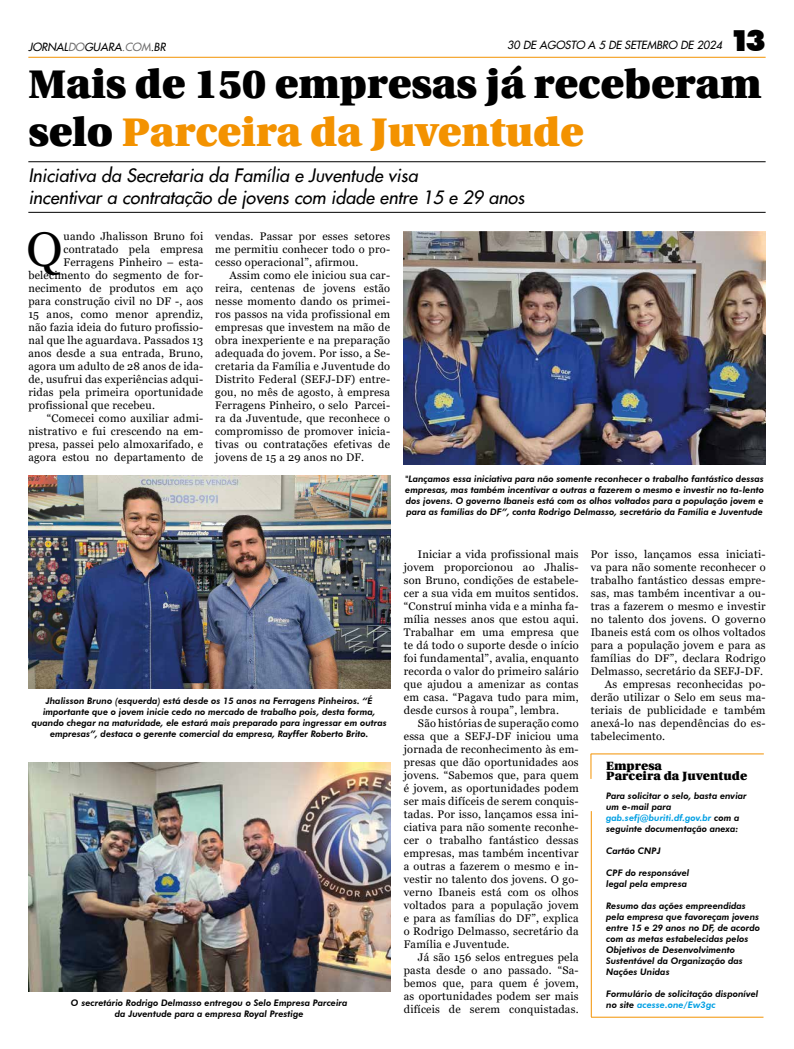
<style>
.page{position:relative;width:794px;height:1049px;background:#fff}
.page>*{position:absolute;margin:0;border:0;box-sizing:border-box;transform-origin:0 0}
.t1{font:48.5px "Georgia";color:#000}
.t2{font:900 40px/48px "Utopia";color:#000}
.t3{font:900 29.6px "Futura BT";color:#000}
.t4{font:italic 18px/22px "Futura 2";color:#000}
.t5{font:900 12px/10px "Utopia";letter-spacing:.01em;color:#000}
.t6{font:11px/13px "Georgia";letter-spacing:.02em;color:#000;text-align:justify}
.t7{font:italic 11px "Futura 2";color:#000}
.t8{font:italic 800 9px/11px "Futura BT";color:#000}
.s1{color:#706f6f}
.s2{color:#f39200}
.s3{color:#009fe3}
</style>
<div class="page">
<hr style="left:28px;top:57px;width:737px;height:1px;background:#f39200">
<img style="left:404px;top:231px;width:361px;height:234px">
<hr style="left:28px;top:162px;width:737px;height:1px;background:#000">
<hr style="left:28px;top:212px;width:737px;height:1px;background:#000">
<img style="left:28px;top:476px;width:362px;height:213px">
<img style="left:28px;top:763px;width:362px;height:228px">
<hr style="left:591px;top:1017px;width:172px;height:1px;background:#f39200">
<svg style="left:591px;top:755px;width:1px;height:24px"></svg>
<hr style="left:591px;top:754px;width:173px;height:1px;background:#f39200">
<hr style="left:591px;top:811px;width:1px;height:206px;background:#f39200">
<p class="t7" style="left:28px;top:39px;width:139px">JORNAL<span class="s1">DO</span>GUARA<span class="s1">.COM</span>.BR</p>
<p class="t7" style="left:507px;top:37px;width:216px">30 DE AGOSTO A 5 DE SETEMBRO DE 2024</p>
<h3 class="t3" style="left:730px;top:22px;width:37px">13</h3>
<h2 class="t2" style="left:28px;top:61px;width:735px">Mais de 150 empresas já receberam selo <span class="s2">Parceira da Juventude</span></h2>
<h3 class="t4" style="left:28px;top:164px;width:497px">Iniciativa da Secretaria da Família e Juventude visa<br>incentivar a contratação de jovens com idade entre 15 e 29 anos</h3>
<h1 class="t1" style="left:26px;top:220px;width:38px">Q</h1>
<p class="t6" style="left:64px;top:230px;width:141px">uando Jhalisson Bruno foi</p>
<p class="t6" style="left:64px;top:243px;width:141px">contratado pela empresa</p>
<p class="t6" style="left:64px;top:256px;width:141px">Ferragens Pinheiro – esta-</p>
<p class="t6" style="left:28px;top:269px;width:176px">belecimento do segmento de for-</p>
<p class="t6" style="left:28px;top:282px;width:176px">necimento de produtos em aço</p>
<p class="t6" style="left:28px;top:295px;width:176px">para construção civil no DF -, aos</p>
<p class="t6" style="left:28px;top:308px;width:176px">15 anos, como menor aprendiz,</p>
<p class="t6" style="left:28px;top:321px;width:176px">não fazia ideia do futuro profissio-</p>
<p class="t6" style="left:28px;top:334px;width:176px">nal que lhe aguardava. Passados 13</p>
<p class="t6" style="left:28px;top:347px;width:176px">anos desde a sua entrada, Bruno,</p>
<p class="t6" style="left:28px;top:360px;width:176px">agora um adulto de 28 anos de ida-</p>
<p class="t6" style="left:28px;top:373px;width:176px">de, usufrui das experiências adqui-</p>
<p class="t6" style="left:28px;top:386px;width:176px">ridas pela primeira oportunidade</p>
<p class="t6" style="left:28px;top:399px;width:128px">profissional que recebeu.</p>
<p class="t6" style="left:47px;top:412px;width:158px">“Comecei como auxiliar admi-</p>
<p class="t6" style="left:28px;top:425px;width:176px">nistrativo e fui crescendo na em-</p>
<p class="t6" style="left:28px;top:438px;width:176px">presa, passei pelo almoxarifado, e</p>
<p class="t6" style="left:28px;top:451px;width:176px">agora estou no departamento de</p>
<p class="t6" style="left:215px;top:230px;width:176px">vendas. Passar por esses setores me permitiu conhecer todo o pro&shy;cesso operacional”, afirmou.</p>
<p class="t6" style="left:215px;top:269px;width:176px;text-indent:14px">Assim como ele iniciou sua car&shy;reira, centenas de jovens estão nesse momento dando os primei&shy;ros passos na vida profissional em empresas que investem na mão de obra inexperiente e na preparação adequada do jovem. Por isso, a Se&shy;cretaria da Família e Juventude do Distrito Federal (SEFJ-DF) entre&shy;gou, no mês de agosto, à empresa Ferragens Pinheiro, o selo Parcei&shy;ra da Juventude, que reconhece o compromisso de promover inicia&shy;tivas ou contratações efetivas de jovens de 15 a 29 anos no DF.</p>
<p class="t8" style="left:405px;top:473px;width:360px;text-align:justify">"Lançamos essa iniciativa para não somente reconhecer o trabalho fantástico dessas empresas, mas também incentivar a outras a fazerem o mesmo e investir no ta-lento dos jovens. O governo Ibaneis está com os olhos voltados para a população jovem e para as famílias do DF”, conta Rodrigo Delmasso, secretário da Família e Juventude</p>
<p class="t8" style="left:32px;top:695px;width:357px;text-align:center">Jhalisson Bruno (esquerda) está desde os 15 anos na Ferragens Pinheiros. “É importante que o jovem inicie cedo no mercado de trabalho pois, desta forma, quando chegar na maturidade, ele estará mais preparado para ingressar em outras empresas”, destaca o gerente comercial da empresa, Rayffer Roberto Brito.</p>
<p class="t8" style="left:71px;top:998px;width:278px;text-align:center">O secretário Rodrigo Delmasso entregou o Selo Empresa Parceira da Juventude para a empresa Royal Prestige</p>
<p class="t6" style="left:404px;top:548px;width:176px;text-indent:14px">Iniciar a vida profissional mais jovem proporcionou ao Jhalis&shy;son Bruno, condições de estabele&shy;cer a sua vida em muitos sentidos. “Construí minha vida e a minha fa&shy;mília nesses anos que estou aqui.<br>Trabalhar em uma empresa que te dá todo o suporte desde o início foi fundamental”, avalia, enquanto recorda o valor do primeiro salário que ajudou a amenizar as contas em casa. “Pagava tudo para mim, desde cursos à roupa”, lembra.</p>
<p class="t6" style="left:404px;top:717px;width:176px;text-indent:14px">São histórias de superação como essa que a SEFJ-DF iniciou uma jornada de reconhecimento às em&shy;presas que dão oportunidades aos jovens. “Sabemos que, para quem é jovem, as oportunidades podem ser mais difíceis de serem conquis&shy;tadas. Por isso, lançamos essa ini&shy;ciativa para não somente reconhe&shy;cer o trabalho fantástico dessas empresas, mas também incentivar a outras a fazerem o mesmo e in&shy;vestir no talento dos jovens. O go&shy;verno Ibaneis está com os olhos voltados para a população jovem e para as famílias do DF”, explica o Rodrigo Delmasso, secretário da Família e Juventude.</p>
<p class="t6" style="left:404px;top:951px;width:176px;text-indent:14px">Já são 156 selos entregues pela pasta desde o ano passado. “Sa&shy;bemos que, para quem é jovem, as oportunidades podem ser mais difíceis de serem conquistadas.</p>
<p class="t6" style="left:591px;top:548px;width:176px">Por isso, lançamos essa iniciati-</p>
<p class="t6" style="left:591px;top:561px;width:176px">va para não somente reconhecer o</p>
<p class="t6" style="left:591px;top:574px;width:176px">trabalho fantástico dessas empre-</p>
<p class="t6" style="left:591px;top:587px;width:176px">sas, mas também incentivar a ou-</p>
<p class="t6" style="left:591px;top:600px;width:176px">tras a fazerem o mesmo e investir</p>
<p class="t6" style="left:591px;top:613px;width:176px">no talento dos jovens. O governo</p>
<p class="t6" style="left:591px;top:626px;width:176px">Ibaneis está com os olhos voltados</p>
<p class="t6" style="left:591px;top:639px;width:176px">para a população jovem e para as</p>
<p class="t6" style="left:591px;top:652px;width:176px">famílias do DF”, declara Rodrigo</p>
<p class="t6" style="left:591px;top:665px;width:174px">Delmasso, secretário da SEFJ-DF.</p>
<p class="t6" style="left:605px;top:678px;width:162px">As empresas reconhecidas po-</p>
<p class="t6" style="left:591px;top:691px;width:176px">derão utilizar o Selo em seus ma-</p>
<p class="t6" style="left:591px;top:704px;width:176px">teriais de publicidade e também</p>
<p class="t6" style="left:591px;top:717px;width:176px">anexá-lo nas dependências do es-</p>
<p class="t6" style="left:591px;top:730px;width:76px">tabelecimento.</p>
<p class="t5" style="left:606px;top:761px;width:142px">Empresa<br>Parceira da Juventude</p>
<p class="t8" style="left:606px;top:790px;width:142px">Para solicitar o selo, basta enviar um e-mail para <span class="s3">gab.sefj@buriti.df.gov.br</span> com a seguinte documentação anexa:</p>
<p class="t8" style="left:606px;top:845px;width:56px">Cartão CNPJ</p>
<p class="t8" style="left:606px;top:867px;width:85px">CPF do responsável legal pela empresa</p>
<p class="t8" style="left:606px;top:900px;width:155px">Resumo das ações empreendidas pela empresa que favoreçam jovens entre 15 e 29 anos no DF, de acordo com as metas estabelecidas pelos<br>Objetivos de Desenvolvimento<br>Sustentável da Organização das<br>Nações Unidas</p>
<p class="t8" style="left:606px;top:988px;width:154px">Formulário de solicitação disponível no site <span class="s3">acesse.one/Ew3gc</span></p>
</div>
